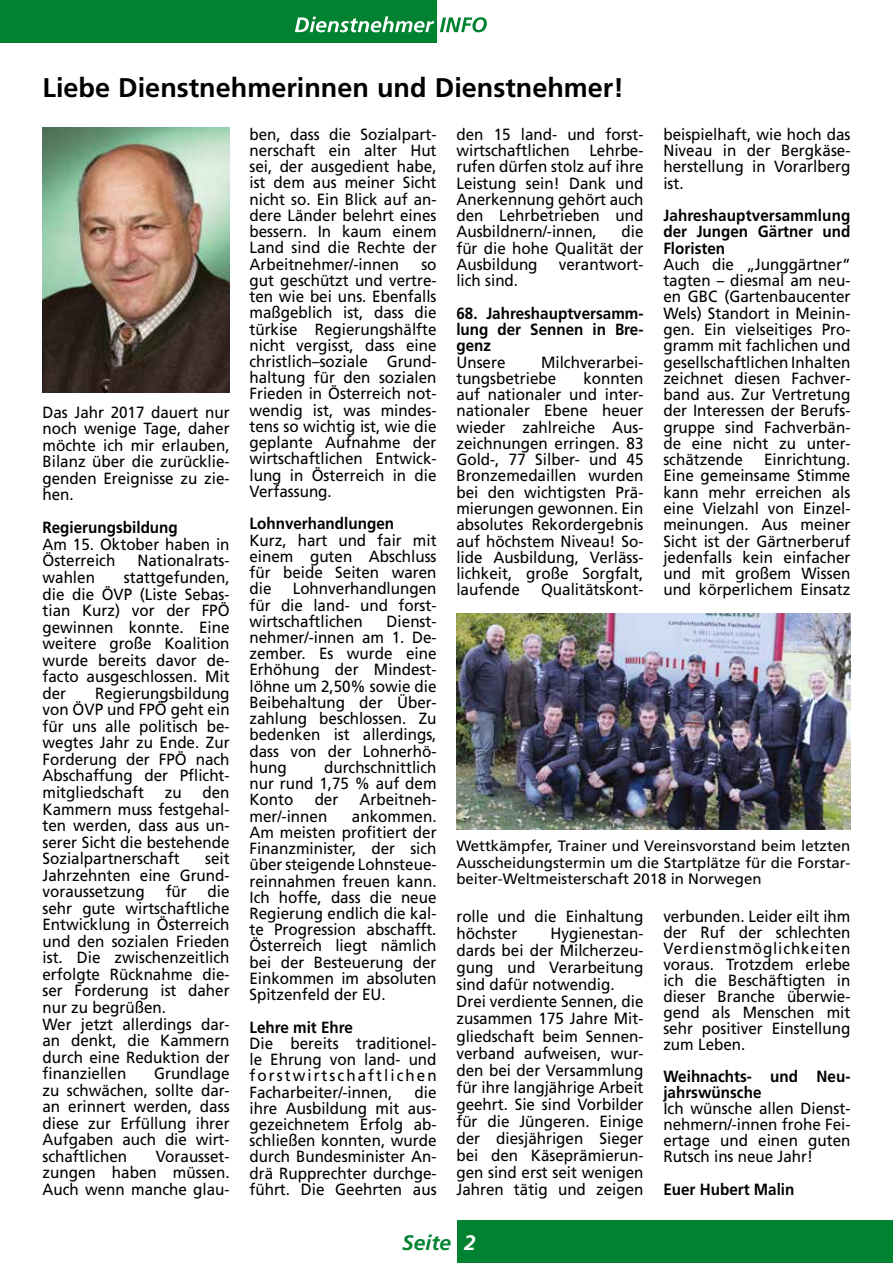
<style>
.page{position:relative;width:893px;height:1263px;background:#fff}
.page>*{position:absolute;margin:0;border:0;box-sizing:border-box;transform-origin:0 0}
.t1{font:700 27px "Frutiger LT";color:#000}
.t2{font:italic 700 21px "Frutiger LT";color:#008231}
.t3{font:16.2px/16.2px "Frutiger LT";color:#000;text-align:justify;scale:.94 1}
.t4{font:700 16.2px/16.2px "Frutiger LT";color:#000;text-align:justify;scale:.94 1}
.t5{font:15px/16.5px "Frutiger LT";color:#000;text-align:justify}
.s1{color:#fff}
</style>
<div class="page">
<div style="left:0;top:0;width:437px;height:43px;background:#008231"></div>
<svg style="left:440px;top:17px;width:47px;height:15px"></svg>
<svg style="left:295px;top:16px;width:139px;height:16px"></svg>
<div style="left:457px;top:1220px;width:436px;height:43px;background:#008231"></div>
<img style="left:43px;top:128px;width:187px;height:265px">
<img style="left:456px;top:614px;width:394px;height:215px">
<h1 class="t1" style="left:43px;top:72px;width:583px">Liebe Dienstnehmerinnen und Dienstnehmer!</h1>
<p class="t3" style="left:43px;top:404px;width:201px">Das Jahr 2017 dauert nur noch wenige Tage, daher möchte ich mir erlauben, Bilanz über die zurücklie&shy;genden Ereignisse zu zie&shy;hen.</p>
<p class="t4" style="left:43px;top:520px;width:146px">Regierungsbildung</p>
<p class="t3" style="left:43px;top:536px;width:201px">Am 15. Oktober haben in<br>Österreich</p>
<p class="t3" style="left:137px;top:553px;width:100px">Nationalrats-</p>
<p class="t3" style="left:43px;top:569px;width:201px;text-indent:81px">stattgefunden, die die ÖVP (Liste Sebas&shy;tian Kurz) vor der FPÖ gewinnen konnte. Eine weitere große Koalition wurde bereits davor de&shy;facto ausgeschlossen. Mit der</p>
<p class="t3" style="left:43px;top:569px;width:57px">wahlen</p>
<p class="t3" style="left:43px;top:685px;width:201px;text-indent:53px">Regierungsbildung von ÖVP und FPÖ geht ein für uns alle politisch be&shy;wegtes Jahr zu Ende. Zur Forderung der FPÖ nach Abschaffung der Pflicht&shy;mitgliedschaft</p>
<p class="t3" style="left:43px;top:784px;width:201px;text-indent:160px">den Kammern muss festgehal&shy;ten werden, dass aus un&shy;serer Sicht die bestehende Sozialpartnerschaft</p>
<p class="t3" style="left:165px;top:784px;width:19px">zu</p>
<p class="t3" style="left:43px;top:850px;width:201px;text-indent:163px">seit Jahrzehnten eine Grund&shy;voraussetzung</p>
<p class="t3" style="left:166px;top:883px;width:24px">für</p>
<p class="t3" style="left:43px;top:883px;width:201px;text-align:left;text-indent:165px">die sehr gute wirtschaftliche<br>Entwicklung in Österreich und den sozialen Frieden ist. Die zwischenzeitlich erfolgte Rücknahme die&shy;ser Forderung ist daher nur zu begrüßen.<br>Wer jetzt allerdings dar&shy;an denkt, die Kammern durch eine Reduktion der finanziellen</p>
<p class="t3" style="left:43px;top:1065px;width:201px;text-indent:112px">Grundlage zu schwächen, sollte dar&shy;an erinnert werden, dass diese zur Erfüllung ihrer Aufgaben auch die wirt&shy;schaftlichen</p>
<p class="t3" style="left:43px;top:1148px;width:201px;text-indent:113px">Vorausset&shy;zungen haben müssen.<br>Auch wenn manche glau-</p>
<p class="t3" style="left:249px;top:126px;width:201px">ben, dass die Sozialpart&shy;nerschaft ein alter Hut sei, der ausgedient habe, ist dem aus meiner Sicht nicht so. Ein Blick auf an&shy;dere Länder belehrt eines bessern. In kaum einem Land sind die Rechte der Arbeitnehmer/-innen</p>
<p class="t3" style="left:249px;top:256px;width:201px;text-indent:172px">so gut geschützt und vertre&shy;ten wie bei uns. Ebenfalls maßgeblich ist, dass die türkise Regierungshälfte nicht vergisst, dass eine christlich–soziale Grund&shy;haltung für den sozialen Frieden in Österreich not&shy;wendig ist, was mindes&shy;tens so wichtig ist, wie die geplante Aufnahme der wirtschaftlichen Entwick&shy;lung in Österreich in die Verfassung.</p>
<p class="t4" style="left:249px;top:516px;width:155px">Lohnverhandlungen</p>
<p class="t3" style="left:249px;top:532px;width:201px">Kurz, hart und fair mit einem guten Abschluss für beide Seiten waren die</p>
<p class="t3" style="left:249px;top:581px;width:201px;text-indent:43px">Lohnverhandlungen für die land- und forst&shy;wirtschaftlichen</p>
<p class="t3" style="left:249px;top:613px;width:201px;text-indent:137px">Dienst&shy;nehmer/-innen am 1. De&shy;zember. Es wurde eine Erhöhung der Mindest&shy;löhne um 2,50% sowie die Beibehaltung der Über&shy;zahlung beschlossen. Zu bedenken ist allerdings, dass von der Lohnerhö&shy;hung</p>
<p class="t3" style="left:249px;top:759px;width:201px;text-indent:75px">durchschnittlich nur rund 1,75 % auf dem Konto</p>
<p class="t3" style="left:315px;top:792px;width:27px">der</p>
<p class="t3" style="left:360px;top:792px;width:83px">Arbeitneh-</p>
<p class="t3" style="left:249px;top:808px;width:84px">mer/-innen</p>
<p class="t3" style="left:249px;top:808px;width:201px;text-indent:102px">ankommen.<br>Am meisten profitiert der Finanzminister, der sich über steigende Lohnsteue&shy;reinnahmen freuen kann.<br>Ich hoffe, dass die neue Regierung endlich die kal&shy;te Progression abschafft.<br>Österreich liegt nämlich bei der Besteuerung der Einkommen im absoluten Spitzenfeld der EU.</p>
<p class="t4" style="left:249px;top:1019px;width:112px">Lehre mit Ehre</p>
<p class="t3" style="left:249px;top:1035px;width:201px">Die bereits traditionel&shy;le Ehrung von land- und forstwirtschaftlichen Facharbeiter/-innen,</p>
<p class="t3" style="left:249px;top:1084px;width:201px;text-indent:165px">die ihre Ausbildung mit aus&shy;gezeichnetem Erfolg ab&shy;schließen konnten, wurde durch Bundesminister An&shy;drä Rupprechter durchge&shy;führt. Die Geehrten aus</p>
<p class="t3" style="left:456px;top:126px;width:201px">den 15 land- und forst&shy;wirtschaftlichen Lehrbe&shy;rufen dürfen stolz auf ihre Leistung sein! Dank und Anerkennung gehört auch den Lehrbetrieben und Ausbildnern/-innen,</p>
<p class="t3" style="left:456px;top:224px;width:201px;text-indent:165px">die für die hohe Qualität der Ausbildung</p>
<p class="t3" style="left:559px;top:256px;width:92px">verantwort-</p>
<p class="t3" style="left:456px;top:272px;width:67px">lich sind.</p>
<p class="t4" style="left:456px;top:305px;width:201px">68. Jahreshauptversamm&shy;lung der Sennen in Bre&shy;genz</p>
<p class="t3" style="left:456px;top:354px;width:54px">Unsere</p>
<p class="t3" style="left:456px;top:354px;width:201px;text-indent:85px">Milchverarbei&shy;tungsbetriebe</p>
<p class="t3" style="left:456px;top:370px;width:201px;text-indent:127px">konnten auf nationaler und inter&shy;nationaler Ebene heuer wieder zahlreiche Aus&shy;zeichnungen erringen. 83<br>Gold-, 77 Silber- und 45<br>Bronzemedaillen wurden bei den wichtigsten Prä&shy;mierungen gewonnen. Ein absolutes Rekordergebnis auf höchstem Niveau! So&shy;lide Ausbildung, Verläss&shy;lichkeit, große Sorgfalt, laufende</p>
<p class="t3" style="left:541px;top:582px;width:110px">Qualitätskont-</p>
<p class="t3" style="left:663px;top:126px;width:201px">beispielhaft, wie hoch das Niveau in der Bergkäse&shy;herstellung in Vorarlberg ist.</p>
<p class="t4" style="left:663px;top:207px;width:201px">Jahreshauptversammlung der Jungen Gärtner und Floristen</p>
<p class="t3" style="left:663px;top:256px;width:201px">Auch die „Junggärtner“ tagten – diesmal am neu&shy;en GBC (Gartenbaucenter Wels) Standort in Meinin&shy;gen. Ein vielseitiges Pro&shy;gramm mit fachlichen und gesellschaftlichen Inhalten zeichnet diesen Fachver&shy;band aus. Zur Vertretung der Interessen der Berufs&shy;gruppe sind Fachverbän&shy;de eine nicht zu unter&shy;schätzende</p>
<p class="t3" style="left:663px;top:451px;width:201px;text-indent:101px">Einrichtung.<br>Eine gemeinsame Stimme kann mehr erreichen als eine Vielzahl von Einzel&shy;meinungen. Aus meiner Sicht ist der Gärtnerberuf jedenfalls kein einfacher und mit großem Wissen und körperlichem Einsatz</p>
<p class="t5" style="left:456px;top:838px;width:396px">Wettkämpfer, Trainer und Vereinsvorstand beim letzten Ausscheidungstermin um die Startplätze für die Forstar&shy;beiter-Weltmeisterschaft 2018 in Norwegen</p>
<p class="t3" style="left:456px;top:908px;width:201px;line-height:17.1px">rolle und die Einhaltung höchster</p>
<p class="t3" style="left:456px;top:925px;width:201px;line-height:17.1px;text-align:left;text-indent:94px">Hygienestan&shy;dards bei der Milcherzeu&shy;gung und Verarbeitung sind dafür notwendig.<br>Drei verdiente Sennen, die zusammen 175 Jahre Mit&shy;gliedschaft beim Sennen&shy;verband aufweisen, wur&shy;den bei der Versammlung für ihre langjährige Arbeit geehrt. Sie sind Vorbilder für die Jüngeren. Einige der diesjährigen Sieger bei den Käseprämierun&shy;gen sind erst seit wenigen<br>Jahren tätig und zeigen</p>
<p class="t3" style="left:663px;top:909px;width:201px">verbunden. Leider eilt ihm der Ruf der schlechten Verdienstmöglichkeiten voraus. Trotzdem erlebe ich die Beschäftigten in dieser Branche überwie&shy;gend als Menschen mit sehr positiver Einstellung zum Leben.</p>
<p class="t4" style="left:663px;top:1068px;width:201px">Weihnachts- und Neu&shy;jahrswünsche</p>
<p class="t3" style="left:663px;top:1100px;width:201px">Ich wünsche allen Dienst&shy;nehmern/-innen frohe Fei&shy;ertage und einen guten Rutsch ins neue Jahr!</p>
<p class="t4" style="left:663px;top:1181px;width:141px">Euer Hubert Malin</p>
<p class="t2" style="left:402px;top:1230px;width:75px">Seite <span class="s1">2</span></p>
</div>
